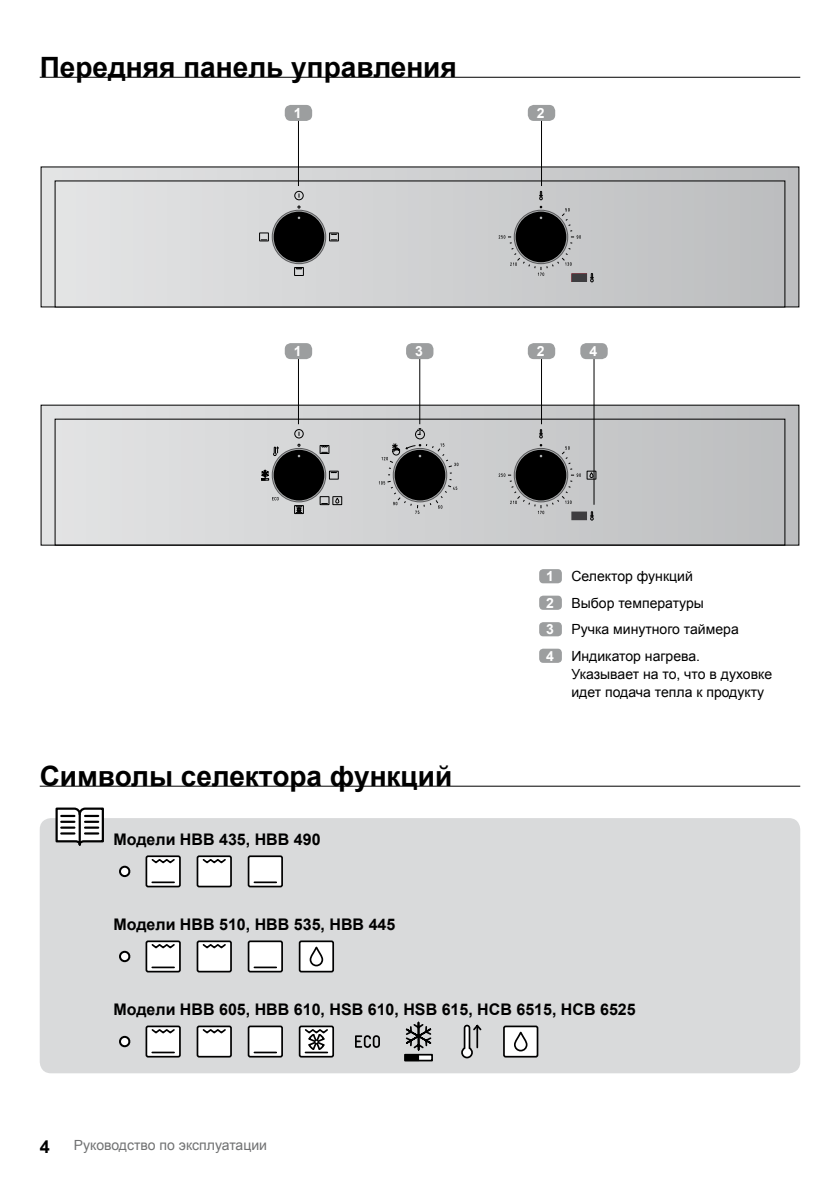
<style>
.page{position:relative;width:840px;height:1191px;background:#fff}
.page>*{position:absolute;margin:0;border:0;box-sizing:border-box;transform-origin:0 0}
.t1{font:700 28px "Arial";color:#000}
.t2{font:700 18px "Arial";color:#000}
.t3{font:700 16px "Arial";color:#000}
.t4{font:14px/26.6px "Arial";color:#000}
.t5{font:14px "Arial";color:#707172}
.t6{font:700 14px "Arial";color:#fff}
.s1{font-weight:700;color:#fff}
</style>
<div class="page">
<hr style="left:40px;top:77px;width:759px;height:1px;background:#000">
<hr style="left:40px;top:785px;width:759px;height:1px;background:#000">
<div style="left:539px;top:569px;width:22px;height:14px;background:#9c9e9f;border-radius:4px"></div>
<div style="left:539px;top:595px;width:22px;height:15px;background:#9c9e9f;border-radius:4px"></div>
<div style="left:539px;top:622px;width:22px;height:14px;background:#9c9e9f;border-radius:4px"></div>
<div style="left:539px;top:648px;width:22px;height:15px;background:#9c9e9f;border-radius:4px"></div>
<div style="left:41px;top:167px;width:757px;height:140px;background:linear-gradient(to right,#e4e5e6,#babcbd)"></div>
<div style="left:55px;top:181px;width:729px;height:126px;background:linear-gradient(to right,#e3e4e5,#bcbdbf)"></div>
<div style="left:571px;top:274px;width:15px;height:7px;background:#3e3d40"></div>
<div style="left:571px;top:274px;width:15px;height:8px;border:1px solid #3e3d40"></div>
<div style="left:294px;top:191px;width:9px;height:9px;border:1px solid #000;border-radius:50%"></div>
<svg style="left:539px;top:191px;width:3px;height:9px"></svg>
<svg style="left:590px;top:273px;width:3px;height:9px"></svg>
<div style="left:294px;top:267px;width:9px;height:9px;border:1px solid #000"></div>
<svg style="left:295px;top:268px;width:7px;height:2px"></svg>
<div style="left:259px;top:233px;width:9px;height:8px;border:1px solid #000"></div>
<div style="left:329px;top:233px;width:9px;height:8px;border:1px solid #000"></div>
<svg style="left:330px;top:233px;width:7px;height:7px"></svg>
<svg style="left:498px;top:206px;width:82px;height:70px;background:#7b7b7c"></svg>
<svg style="left:272px;top:210px;width:53px;height:54px"></svg>
<div style="left:272px;top:210px;width:54px;height:54px;border:1px solid #58585a;border-radius:50%"></div>
<div style="left:273px;top:212px;width:51px;height:50px;background:#000;border-radius:50%"></div>
<hr style="left:298px;top:119px;width:1px;height:67px;background:#000">
<div style="left:284px;top:105px;width:28px;height:16px;background:#9c9e9f;border-radius:6px"></div>
<hr style="left:540px;top:119px;width:1px;height:67px;background:#000">
<div style="left:527px;top:105px;width:28px;height:16px;background:#9c9e9f;border-radius:6px"></div>
<div style="left:41px;top:405px;width:757px;height:140px;background:linear-gradient(to right,#dfe0e1,#b9babc)"></div>
<div style="left:571px;top:512px;width:15px;height:8px;background:#3e3d40"></div>
<div style="left:571px;top:512px;width:15px;height:8px;border:1px solid #3e3d40"></div>
<svg style="left:590px;top:511px;width:3px;height:9px"></svg>
<svg style="left:539px;top:429px;width:3px;height:9px"></svg>
<svg style="left:589px;top:473px;width:4px;height:4px"></svg>
<div style="left:586px;top:471px;width:9px;height:8px;border:1px solid #000"></div>
<div style="left:415px;top:430px;width:9px;height:9px;border:1px solid #000;border-radius:50%"></div>
<svg style="left:417px;top:428px;width:5px;height:7px"></svg>
<div style="left:294px;top:429px;width:9px;height:9px;border:1px solid #000;border-radius:50%"></div>
<div style="left:320px;top:496px;width:9px;height:9px;border:1px solid #000"></div>
<svg style="left:272px;top:497px;width:6px;height:3px"></svg>
<svg style="left:261px;top:470px;width:8px;height:10px"></svg>
<svg style="left:273px;top:446px;width:6px;height:10px"></svg>
<div style="left:329px;top:471px;width:9px;height:8px;border:1px solid #000"></div>
<svg style="left:330px;top:471px;width:7px;height:2px"></svg>
<div style="left:320px;top:445px;width:9px;height:9px;border:1px solid #000"></div>
<svg style="left:321px;top:446px;width:7px;height:7px"></svg>
<svg style="left:294px;top:505px;width:10px;height:9px"></svg>
<svg style="left:335px;top:498px;width:4px;height:5px"></svg>
<div style="left:332px;top:496px;width:10px;height:9px;border:1px solid #000"></div>
<svg style="left:498px;top:444px;width:82px;height:70px;background:#7b7b7c"></svg>
<svg style="left:378px;top:443px;width:80px;height:71px;background:#7b7c7d"></svg>
<svg style="left:272px;top:448px;width:53px;height:54px"></svg>
<div style="left:272px;top:448px;width:54px;height:54px;border:1px solid #58585a;border-radius:50%"></div>
<div style="left:273px;top:450px;width:51px;height:50px;background:#000;border-radius:50%"></div>
<hr style="left:298px;top:357px;width:1px;height:67px;background:#000">
<div style="left:284px;top:343px;width:28px;height:16px;background:#9c9e9f;border-radius:6px"></div>
<hr style="left:419px;top:357px;width:1px;height:67px;background:#000">
<div style="left:406px;top:343px;width:27px;height:16px;background:#9c9e9f;border-radius:6px"></div>
<hr style="left:540px;top:357px;width:1px;height:67px;background:#000">
<div style="left:527px;top:343px;width:28px;height:16px;background:#9c9e9f;border-radius:6px"></div>
<hr style="left:593px;top:357px;width:1px;height:148px;background:#000">
<div style="left:580px;top:343px;width:27px;height:16px;background:#9c9e9f;border-radius:6px"></div>
<div style="left:40px;top:818px;width:759px;height:255px;background:#d9dadb;border-radius:11px"></div>
<div style="left:119px;top:865px;width:11px;height:12px;background:#fff;border:2px solid #000;border-radius:50%"></div>
<div style="left:119px;top:950px;width:11px;height:12px;background:#fff;border:2px solid #000;border-radius:50%"></div>
<div style="left:119px;top:1035px;width:11px;height:12px;background:#fff;border:2px solid #000;border-radius:50%"></div>
<div style="left:146px;top:856px;width:34px;height:30px;background:#fff;border-radius:2px"></div>
<div style="left:145px;top:855px;width:36px;height:32px;border:2px solid #000;border-radius:2px"></div>
<hr style="left:152px;top:881px;width:22px;height:2px;background:#000">
<svg style="left:150px;top:857px;width:26px;height:7px"></svg>
<div style="left:146px;top:941px;width:34px;height:30px;background:#fff;border-radius:2px"></div>
<div style="left:145px;top:940px;width:36px;height:32px;border:2px solid #000;border-radius:2px"></div>
<hr style="left:152px;top:966px;width:22px;height:2px;background:#000">
<svg style="left:150px;top:942px;width:26px;height:7px"></svg>
<div style="left:146px;top:1026px;width:34px;height:30px;background:#fff;border-radius:2px"></div>
<div style="left:145px;top:1025px;width:36px;height:32px;border:2px solid #000;border-radius:2px"></div>
<hr style="left:152px;top:1051px;width:22px;height:2px;background:#000">
<svg style="left:150px;top:1027px;width:26px;height:7px"></svg>
<div style="left:197px;top:856px;width:34px;height:30px;background:#fff;border-radius:2px"></div>
<div style="left:196px;top:855px;width:36px;height:32px;border:2px solid #000;border-radius:2px"></div>
<svg style="left:201px;top:857px;width:26px;height:7px"></svg>
<div style="left:197px;top:941px;width:34px;height:30px;background:#fff;border-radius:2px"></div>
<div style="left:196px;top:940px;width:36px;height:32px;border:2px solid #000;border-radius:2px"></div>
<svg style="left:201px;top:942px;width:26px;height:7px"></svg>
<div style="left:197px;top:1026px;width:34px;height:30px;background:#fff;border-radius:2px"></div>
<div style="left:196px;top:1025px;width:36px;height:32px;border:2px solid #000;border-radius:2px"></div>
<svg style="left:201px;top:1027px;width:26px;height:7px"></svg>
<div style="left:248px;top:856px;width:34px;height:30px;background:#fff;border-radius:2px"></div>
<div style="left:247px;top:855px;width:36px;height:32px;border:2px solid #000;border-radius:2px"></div>
<hr style="left:254px;top:881px;width:22px;height:2px;background:#000">
<div style="left:248px;top:941px;width:34px;height:30px;background:#fff;border-radius:2px"></div>
<div style="left:247px;top:940px;width:36px;height:32px;border:2px solid #000;border-radius:2px"></div>
<hr style="left:254px;top:966px;width:22px;height:2px;background:#000">
<div style="left:248px;top:1026px;width:34px;height:30px;background:#fff;border-radius:2px"></div>
<div style="left:247px;top:1025px;width:36px;height:32px;border:2px solid #000;border-radius:2px"></div>
<hr style="left:254px;top:1051px;width:22px;height:2px;background:#000">
<div style="left:299px;top:941px;width:34px;height:30px;background:#fff;border-radius:2px"></div>
<div style="left:298px;top:940px;width:36px;height:32px;border:2px solid #000;border-radius:2px"></div>
<div style="left:309px;top:946px;width:14px;height:20px;border:2px solid #000;border-radius:6px"></div>
<svg style="left:298px;top:1025px;width:36px;height:33px"></svg>
<svg style="left:355px;top:1035px;width:25px;height:12px"></svg>
<svg style="left:404px;top:1021px;width:29px;height:40px"></svg>
<div style="left:405px;top:1054px;width:13px;height:6px;background:#000"></div>
<svg style="left:461px;top:1024px;width:21px;height:35px"></svg>
<div style="left:503px;top:1026px;width:34px;height:30px;background:#fff;border-radius:2px"></div>
<div style="left:503px;top:1025px;width:35px;height:32px;border:2px solid #000;border-radius:2px"></div>
<div style="left:513px;top:1031px;width:14px;height:20px;border:2px solid #000;border-radius:6px"></div>
<svg style="left:55px;top:807px;width:49px;height:39px"></svg>
<hr style="left:79px;top:814px;width:2px;height:30px;background:#000">
<h1 class="t1" style="left:40px;top:48px;width:418px">Передняя панель управления</h1>
<p class="t6" style="left:294px;top:104px;width:9px">1</p>
<p class="t6" style="left:536px;top:104px;width:9px">2</p>
<p class="t6" style="left:294px;top:342px;width:9px">1</p>
<p class="t6" style="left:415px;top:342px;width:9px">3</p>
<p class="t6" style="left:536px;top:342px;width:9px">2</p>
<p class="t6" style="left:589px;top:342px;width:9px">4</p>
<h1 class="t1" style="left:40px;top:757px;width:414px">Символы селектора функций</h1>
<p class="t3" style="left:113px;top:829px;width:208px">Модели HBB 435, HBB 490</p>
<p class="t3" style="left:113px;top:914px;width:283px">Модели HBB 510, HBB 535, HBB 445</p>
<p class="t4" style="left:546px;top:563px;width:194px"><span class="s1">1</span> Селектор функций<br><span class="s1">2</span> Выбор температуры<br><span class="s1">3</span> Ручка минутного таймера<br><span class="s1">4</span> Индикатор нагрева.</p>
<p class="t4" style="left:571px;top:665px;width:202px;line-height:18px">Указывает на то, что в духовке идет подача тепла к продукту</p>
<p class="t3" style="left:113px;top:999px;width:523px">Модели HBB 605, HBB 610, HSB 610, HSB 615, HCB 6515, HCB 6525</p>
<p class="t2" style="left:40px;top:1134px;width:12px">4</p>
<p class="t5" style="left:74px;top:1136px;width:195px">Руководство по эксплуатации</p>
</div>
